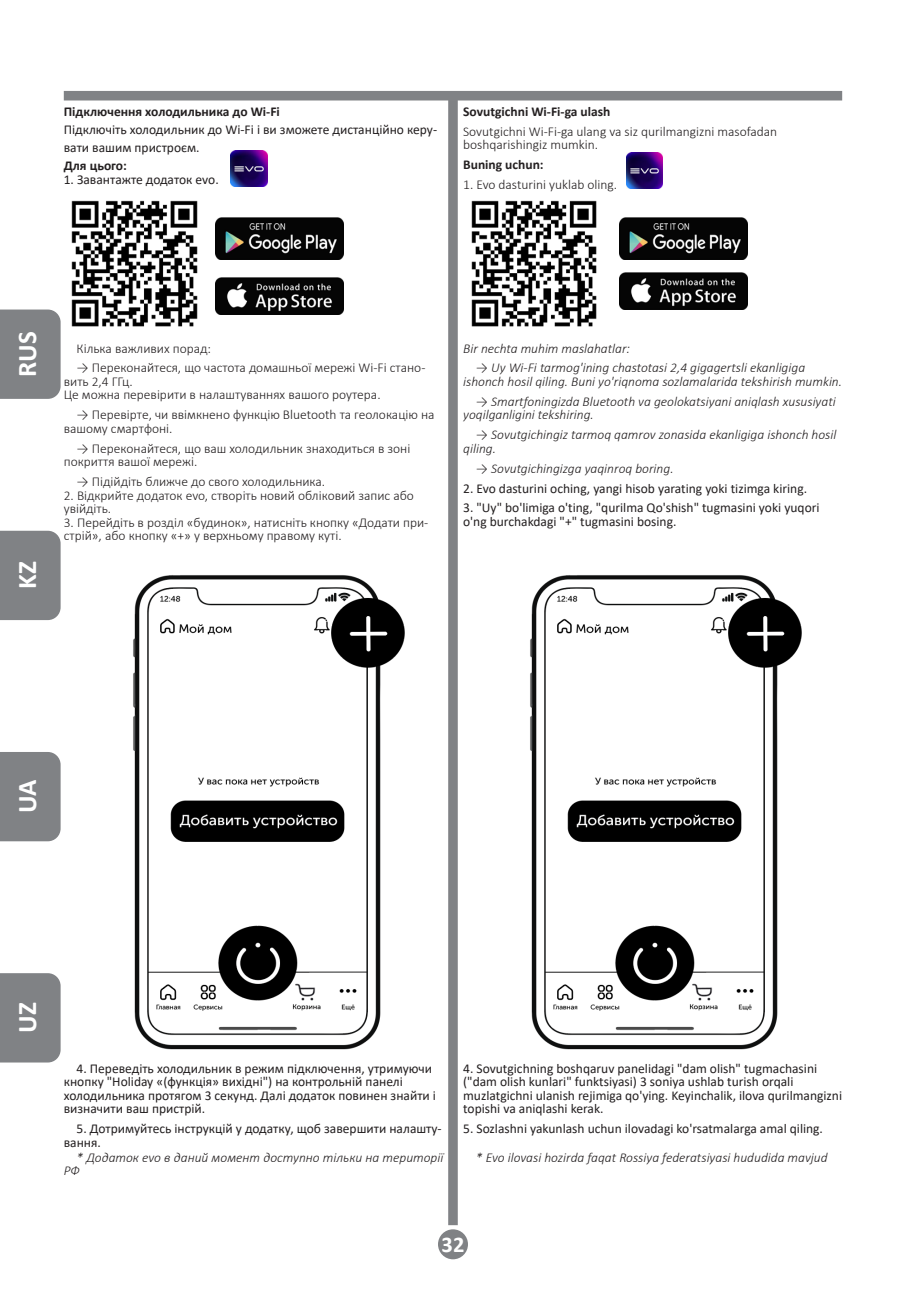
<style>
.page{position:relative;width:906px;height:1289px;background:#fff}
.page>*{position:absolute;margin:0;border:0;box-sizing:border-box;transform-origin:0 0}
.t1{font:700 27px "Calibri";color:#fff}
.t2{font:700 22.5px "Calibri";color:#fff}
.t3{font:13.5px/13.5px "Calibri";color:#231f20}
.t4{font:300 13.5px/13.5px "Calibri";color:#231f20}
.t5{font:italic 300 13.5px/13.5px "Calibri";color:#231f20}
.t6{font:700 13.5px "Calibri";color:#231f20}
.s1{font-weight:700}
</style>
<div class="page">
<div style="left:64px;top:91px;width:778px;height:9px;background:#808285"></div>
<div style="left:438px;top:1229px;width:30px;height:30px;background:#808285;border-radius:50%"></div>
<div style="left:0;top:752px;width:61px;height:89px;background:#808285"></div>
<div style="left:0;top:530px;width:61px;height:90px;background:#808285"></div>
<div style="left:0;top:309px;width:61px;height:90px;background:#808285"></div>
<div style="left:0;top:973px;width:61px;height:89px;background:#808285"></div>
<img style="left:71px;top:200px;width:127px;height:127px">
<div style="left:448px;top:100px;width:10px;height:1125px;background:#808285"></div>
<img style="left:216px;top:218px;width:128px;height:42px">
<img style="left:215px;top:277px;width:129px;height:37px">
<img style="left:231px;top:150px;width:36px;height:36px">
<img style="left:471px;top:200px;width:126px;height:127px">
<img style="left:619px;top:218px;width:128px;height:42px">
<img style="left:619px;top:273px;width:128px;height:36px">
<img style="left:626px;top:153px;width:36px;height:36px">
<img style="left:133px;top:575px;width:272px;height:475px">
<img style="left:530px;top:575px;width:272px;height:475px">
<p class="t3" style="left:64px;top:102px;width:375px;line-height:18px"><span class="s1">Підключення холодильника до Wi-Fi<br></span>Підключіть холодильник до Wi-Fi і ви зможете дистанційно керу&shy;вати вашим пристроєм.<br><span class="s1">Для цього:</span></p>
<p class="t3" style="left:64px;top:172px;width:156px">1. Завантажте додаток evo.</p>
<p class="t6" style="left:463px;top:102px;width:149px">Sovutgichni Wi-Fi-ga ulash</p>
<p class="t4" style="left:463px;top:125px;width:315px">Sovutgichni Wi-Fi-ga ulang va siz qurilmangizni masofadan boshqarishingiz mumkin.</p>
<p class="t6" style="left:463px;top:155px;width:82px">Buning uchun:</p>
<p class="t4" style="left:463px;top:178px;width:155px">1. Evo dasturini yuklab oling.</p>
<h1 class="t1" style="left:8px;top:377px;width:47px;rotate:-90deg">RUS</h1>
<h1 class="t1" style="left:8px;top:589px;width:29px;rotate:-90deg">KZ</h1>
<p class="t4" style="left:77px;top:341px;width:136px">Кілька важливих порад:</p>
<p class="t4" style="left:64px;top:361px;width:363px;text-indent:13px">→ Переконайтеся, що частота домашньої мережі Wi-Fi стано&shy;вить 2,4 ГГц.<br>Це можна перевірити в налаштуваннях вашого роутера.</p>
<p class="t4" style="left:64px;top:408px;width:372px;text-indent:13px">→ Перевірте, чи ввімкнено функцію Bluetooth та геолокацію на вашому смартфоні.</p>
<p class="t4" style="left:64px;top:441px;width:348px;text-indent:13px">→ Переконайтеся, що ваш холодильник знаходиться в зоні покриття вашої мережі.</p>
<p class="t4" style="left:77px;top:475px;width:250px">→ Підійдіть ближче до свого холодильника.</p>
<p class="t4" style="left:64px;top:488px;width:352px">2. Відкрийте додаток evo, створіть новий обліковий запис або увійдіть.</p>
<p class="t4" style="left:64px;top:515px;width:366px">3. Перейдіть в розділ «будинок», натисніть кнопку «Додати при&shy;стрій», або кнопку «+» у верхньому правому куті.</p>
<p class="t5" style="left:463px;top:341px;width:168px">Bir nechta muhim maslahatlar:</p>
<p class="t5" style="left:463px;top:361px;width:380px;text-indent:13px">→ Uy Wi-Fi tarmog'ining chastotasi 2,4 gigagertsli ekanligiga ishonch hosil qiling. Buni yo'riqnoma sozlamalarida tekshirish mumkin.</p>
<p class="t5" style="left:463px;top:394px;width:374px;text-indent:13px">→ Smartfoningizda Bluetooth va geolokatsiyani aniqlash xususiyati yoqilganligini tekshiring.</p>
<p class="t5" style="left:463px;top:428px;width:375px;text-indent:13px">→ Sovutgichingiz tarmoq qamrov zonasida ekanligiga ishonch hosil qiling.</p>
<p class="t5" style="left:476px;top:461px;width:199px">→ Sovutgichingizga yaqinroq boring.</p>
<p class="t3" style="left:463px;top:481px;width:345px">2. Evo dasturini oching, yangi hisob yarating yoki tizimga kiring.</p>
<p class="t3" style="left:463px;top:501px;width:358px">3. "Uy" bo'limiga o'ting, "qurilma Qo'shish" tugmasini yoki yuqori o'ng burchakdagi "+" tugmasini bosing.</p>
<h1 class="t1" style="left:8px;top:813px;width:35px;rotate:-90deg">UA</h1>
<h1 class="t1" style="left:8px;top:1033px;width:32px;rotate:-90deg">UZ</h1>
<p class="t3" style="left:64px;top:1061px;width:374px;text-indent:13px">4. Переведіть холодильник в режим підключення, утримуючи кнопку "Holiday «(функція» вихідні") на контрольній панелі холодильника протягом 3 секунд. Далі додаток повинен знайти і визначити ваш пристрій.</p>
<p class="t3" style="left:64px;top:1121px;width:379px;text-indent:13px">5. Дотримуйтесь інструкцій у додатку, щоб завершити налашту&shy;вання.</p>
<p class="t5" style="left:64px;top:1150px;width:381px;text-indent:13px">* Додаток evo в даний момент доступно тільки на території<br>РФ</p>
<p class="t3" style="left:463px;top:1061px;width:380px">4. Sovutgichning boshqaruv panelidagi "dam olish" tugmachasini ("dam olish kunlari" funktsiyasi) 3 soniya ushlab turish orqali muzlatgichni ulanish rejimiga qo'ying. Keyinchalik, ilova qurilmangizni topishi va aniqlashi kerak.</p>
<p class="t3" style="left:463px;top:1121px;width:361px">5. Sozlashni yakunlash uchun ilovadagi ko'rsatmalarga amal qiling.</p>
<p class="t5" style="left:476px;top:1150px;width:353px">* Evo ilovasi hozirda faqat Rossiya federatsiyasi hududida mavjud</p>
<h2 class="t2" style="left:441px;top:1228px;width:24px">32</h2>
</div>
